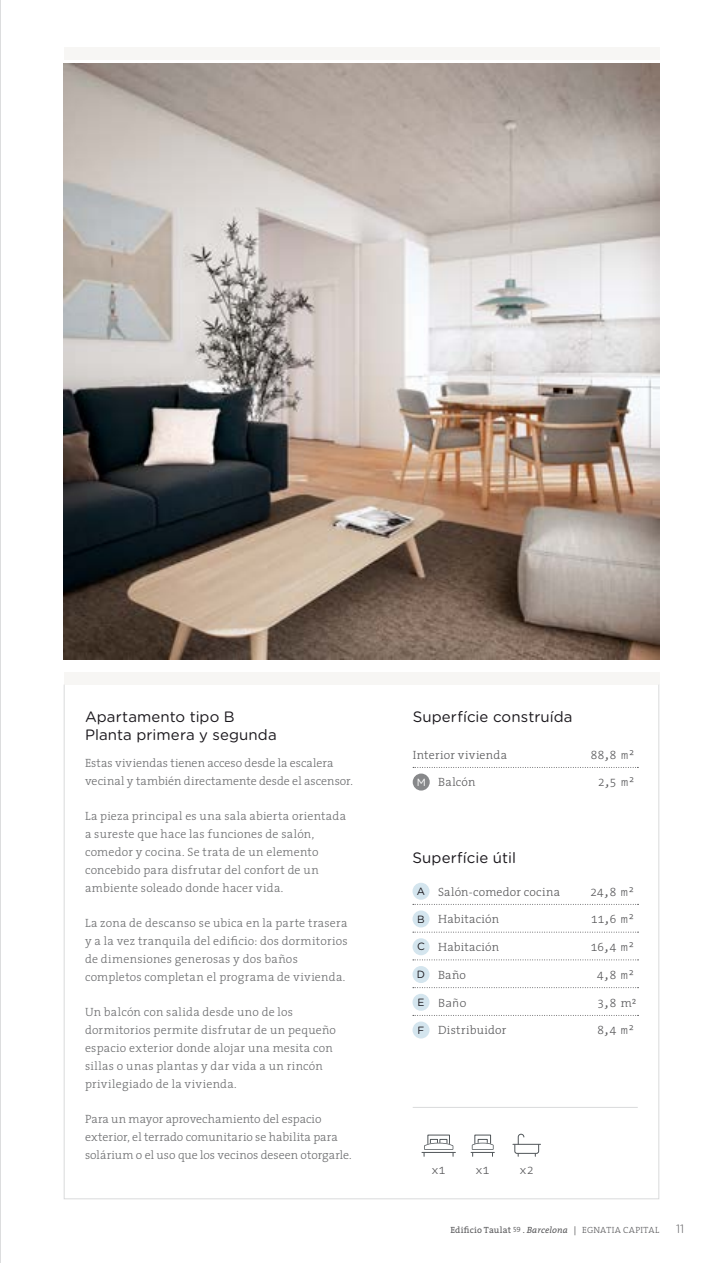
<style>
.page{position:relative;width:723px;height:1263px;background:#fff}
.page>*{position:absolute;margin:0;border:0;box-sizing:border-box;transform-origin:0 0}
.t1{font:15px/18px "Gotham Rounded";letter-spacing:.005em;color:#1a171c}
.t2{font:300 12px/18px "The Serif";letter-spacing:.015em;color:#6b6c6e}
.t3{font:300 12px "The Serif";letter-spacing:.015em;color:#58585a}
.t4{font:300 12px "The Sans Mono";letter-spacing:-.025em;color:#58585a}
.t5{font:300 12px "Gotham Rounded";color:#58585a}
.t6{font:10.5px "Gotham Rounded";color:#1a171c}
.t7{font:9px "The Serif";letter-spacing:.02em;color:#58585a}
.s1{font-family:"Gotham Rounded";font-weight:400;font-size:10.5px;color:#fff}
.s2{font-family:"The Serif"}
.s3{font-style:italic}
.s4{font-family:"The Serif Light Caps"}
</style>
<div class="page">
<div style="left:64px;top:47px;width:595px;height:13px;background:#f7f6f4"></div>
<img style="left:64px;top:64px;width:595px;height:595px">
<div style="left:64px;top:672px;width:595px;height:13px;background:#f7f6f4"></div>
<svg style="left:413px;top:767px;width:225px;height:1px"></svg>
<div style="left:413px;top:773px;width:17px;height:17px;background:#87888a;border-radius:50%"></div>
<svg style="left:413px;top:904px;width:225px;height:1px"></svg>
<svg style="left:413px;top:932px;width:225px;height:1px"></svg>
<svg style="left:413px;top:959px;width:225px;height:1px"></svg>
<svg style="left:413px;top:987px;width:225px;height:1px"></svg>
<svg style="left:413px;top:1015px;width:225px;height:1px"></svg>
<div style="left:412px;top:883px;width:17px;height:17px;background:#d4e5ee;border-radius:50%"></div>
<div style="left:412px;top:910px;width:17px;height:17px;background:#d4e5ee;border-radius:50%"></div>
<div style="left:412px;top:938px;width:17px;height:17px;background:#d4e5ee;border-radius:50%"></div>
<div style="left:412px;top:966px;width:17px;height:17px;background:#d4e5ee;border-radius:50%"></div>
<div style="left:412px;top:994px;width:17px;height:17px;background:#d4e5ee;border-radius:50%"></div>
<div style="left:412px;top:1021px;width:17px;height:17px;background:#d4e5ee;border-radius:50%"></div>
<hr style="left:413px;top:1107px;width:225px;height:1px;background:#d9dadb">
<hr style="left:422px;top:1152px;width:33px;height:1px;background:#505559">
<svg style="left:424px;top:1143px;width:30px;height:13px"></svg>
<div style="left:439px;top:1139px;width:8px;height:5px;border:1px solid #505559"></div>
<div style="left:430px;top:1139px;width:8px;height:5px;border:1px solid #505559"></div>
<div style="left:474px;top:1135px;width:17px;height:9px;border:1px solid #505559"></div>
<div style="left:478px;top:1139px;width:10px;height:4px;border:1px solid #505559"></div>
<svg style="left:471px;top:1143px;width:23px;height:13px"></svg>
<svg style="left:513px;top:1133px;width:27px;height:23px"></svg>
<hr style="left:0;top:0;width:1px;height:1263px;background:#d9dadb">
<p class="t1" style="left:85px;top:707px;width:193px">Apartamento tipo B<br>Planta primera y segunda</p>
<p class="t2" style="left:85px;top:753px;width:269px">Estas viviendas tienen acceso desde la escalera vecinal y también directamente desde el ascensor.</p>
<p class="t2" style="left:85px;top:806px;width:262px">La pieza principal es una sala abierta orientada a sureste que hace las funciones de salón, comedor y cocina. Se trata de un elemento concebido para disfrutar del confort de un ambiente soleado donde hacer vida.</p>
<p class="t2" style="left:85px;top:913px;width:264px">La zona de descanso se ubica en la parte trasera y a la vez tranquila del edificio: dos dormitorios de dimensiones generosas y dos baños completos completan el programa de vivienda.</p>
<p class="t2" style="left:85px;top:1002px;width:253px">Un balcón con salida desde uno de los dormitorios permite disfrutar de un pequeño espacio exterior donde alojar una mesita con sillas o unas plantas y dar vida a un rincón privilegiado de la vivienda.</p>
<p class="t2" style="left:85px;top:1109px;width:268px">Para un mayor aprovechamiento del espacio exterior, el terrado comunitario se habilita para solárium o el uso que los vecinos deseen otorgarle.</p>
<p class="t1" style="left:413px;top:707px;width:161px">Superfície construída</p>
<p class="t3" style="left:413px;top:744px;width:96px">Interior vivienda</p>
<p class="t4" style="left:590px;top:748px;width:46px">88,8 m²</p>
<p class="t3" style="left:417px;top:772px;width:60px"><span class="s1">M</span> Balcón</p>
<p class="t4" style="left:598px;top:775px;width:39px">2,5 m²</p>
<p class="t1" style="left:412px;top:847px;width:105px">Superfície útil</p>
<p class="t3" style="left:438px;top:881px;width:124px">Salón-comedor cocina</p>
<p class="t4" style="left:590px;top:885px;width:46px">24,8 m²</p>
<p class="t3" style="left:438px;top:909px;width:63px">Habitación</p>
<p class="t4" style="left:591px;top:912px;width:46px">11,6 m²</p>
<p class="t3" style="left:438px;top:937px;width:63px">Habitación</p>
<p class="t4" style="left:590px;top:940px;width:46px">16,4 m²</p>
<p class="t3" style="left:438px;top:965px;width:30px">Baño</p>
<p class="t4" style="left:597px;top:968px;width:40px">4,8 m²</p>
<p class="t4" style="left:438px;top:996px;width:30px">Baño</p>
<p class="t4" style="left:597px;top:996px;width:40px">3,8 <span class="s2">m²</span></p>
<p class="t3" style="left:438px;top:1020px;width:70px">Distribuidor</p>
<p class="t4" style="left:597px;top:1023px;width:39px">8,4 m²</p>
<p class="t6" style="left:417px;top:884px;width:10px">A</p>
<p class="t6" style="left:417px;top:912px;width:9px">B</p>
<p class="t6" style="left:417px;top:939px;width:9px">C</p>
<p class="t6" style="left:417px;top:967px;width:10px">D</p>
<p class="t6" style="left:417px;top:995px;width:9px">E</p>
<p class="t6" style="left:418px;top:1023px;width:8px">F</p>
<p class="t4" style="left:431px;top:1163px;width:16px">x1</p>
<p class="t4" style="left:475px;top:1163px;width:16px">x1</p>
<p class="t4" style="left:519px;top:1163px;width:16px">x2</p>
<p class="t7" style="left:450px;top:1223px;width:210px">Edificio Taulat <sup>59</sup> . <span class="s3">Barcelona</span> | <span class="s4">EGNATIA CAPITAL</span></p>
<p class="t5" style="left:676px;top:1221px;width:10px">11</p>
</div>
